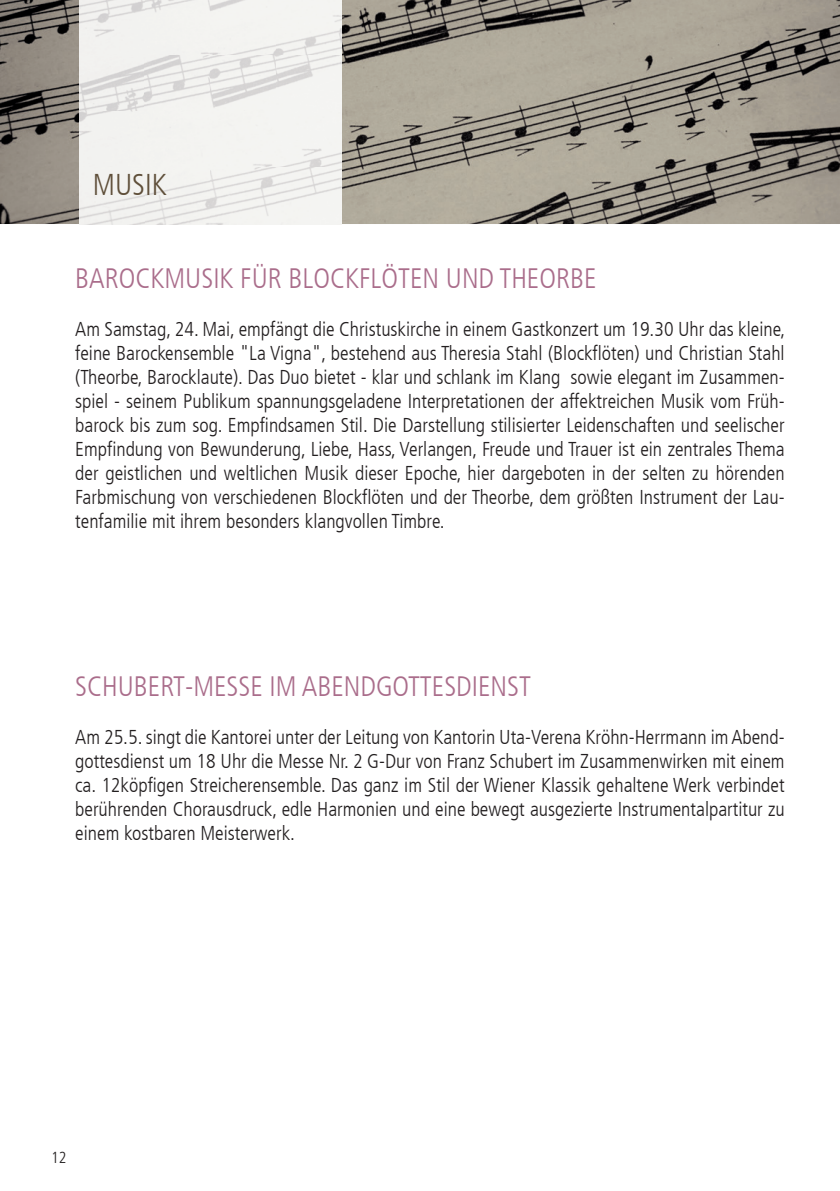
<style>
.page{position:relative;width:840px;height:1191px;background:#fff}
.page>*{position:absolute;margin:0;border:0;box-sizing:border-box;transform-origin:0 0}
.t1{font:300 condensed 30px "Frutiger LT";color:#5f4f3a}
.t2{font:300 condensed 28px "Frutiger LT";color:#aa6d8b}
.t3{font:300 condensed 20px/24px "Frutiger LT";color:#231f20;text-align:justify}
.t4{font:300 condensed 16px "Frutiger LT Std";color:#231f20}
</style>
<div class="page">
<img style="left:0;top:0;width:839px;height:224px">
<img style="left:79px;top:0;width:262px;height:224px">
<h1 class="t1" style="left:93px;top:168px;width:75px">MUSIK</h1>
<h2 class="t2" style="left:75px;top:262px;width:522px">BAROCKMUSIK FÜR BLOCKFLÖTEN UND THEORBE</h2>
<p class="t3" style="left:75px;top:317px;width:711px">Am Samstag, 24. Mai, empfängt die Christuskirche in einem Gastkonzert um 19.30 Uhr das kleine, feine Barockensemble "La Vigna", bestehend aus Theresia Stahl (Blockflöten) und Christian Stahl (Theorbe, Barocklaute). Das Duo bietet - klar und schlank im Klang sowie elegant im Zusammen&shy;spiel - seinem Publikum spannungsgeladene Interpretationen der affektreichen Musik vom Früh&shy;barock bis zum sog. Empfindsamen Stil. Die Darstellung stilisierter Leidenschaften und seelischer Empfindung von Bewunderung, Liebe, Hass, Verlangen, Freude und Trauer ist ein zentrales Thema der geistlichen und weltlichen Musik dieser Epoche, hier dargeboten in der selten zu hörenden Farbmischung von verschiedenen Blockflöten und der Theorbe, dem größten Instrument der Lau&shy;tenfamilie mit ihrem besonders klangvollen Timbre.</p>
<h2 class="t2" style="left:75px;top:670px;width:457px">SCHUBERT-MESSE IM ABENDGOTTESDIENST</h2>
<p class="t3" style="left:75px;top:725px;width:710px">Am 25.5. singt die Kantorei unter der Leitung von Kantorin Uta-Verena Kröhn-Herrmann im Abend&shy;gottesdienst um 18 Uhr die Messe Nr. 2 G-Dur von Franz Schubert im Zusammenwirken mit einem ca. 12köpfigen Streicherensemble. Das ganz im Stil der Wiener Klassik gehaltene Werk verbindet berührenden Chorausdruck, edle Harmonien und eine bewegt ausgezierte Instrumentalpartitur zu einem kostbaren Meisterwerk.</p>
<p class="t4" style="left:51px;top:1148px;width:17px">12</p>
</div>
